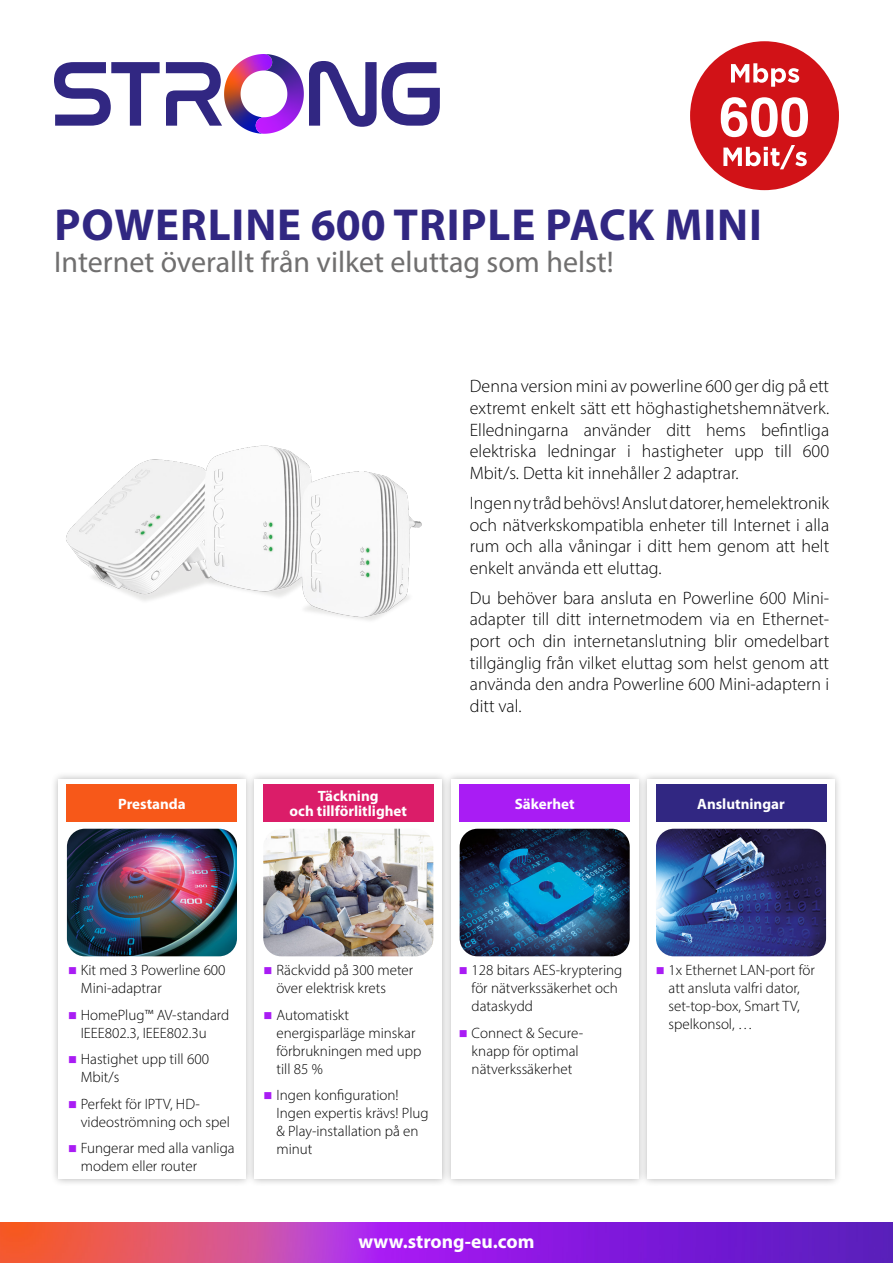
<style>
.page{position:relative;width:893px;height:1263px;background:#fff}
.page>*{position:absolute;margin:0;border:0;box-sizing:border-box;transform-origin:0 0}
.t1{font:700 54.45px "Helvetica";color:#fff}
.t2{font:700 45px "Myriad Pro";letter-spacing:.02em;color:#312782}
.t3{font:30px "Myriad Pro";color:#706f6f}
.t4{font:700 19.5px "Myriad Pro";color:#fff}
.t5{font:300 18px/21.6px "Myriad Pro";color:#000;text-align:justify}
.t6{font:300 15px/18px "Myriad Pro";color:#000}
.t7{font:700 15px/15px "Myriad Pro";color:#fff;text-align:center}
</style>
<div class="page">
<img style="left:0;top:1222px;width:893px;height:41px">
<svg style="left:54px;top:62px;width:106px;height:64px"></svg>
<svg style="left:309px;top:61px;width:131px;height:66px"></svg>
<svg style="left:166px;top:54px;width:121px;height:80px"></svg>
<div style="left:50px;top:771px;width:204px;height:416px;background:#000;opacity:.3"></div>
<div style="left:58px;top:779px;width:187px;height:400px;background:#fff"></div>
<div style="left:246px;top:771px;width:204px;height:416px;background:#000;opacity:.3"></div>
<div style="left:255px;top:779px;width:187px;height:400px;background:#fff"></div>
<div style="left:443px;top:771px;width:203px;height:416px;background:#000;opacity:.3"></div>
<div style="left:451px;top:779px;width:187px;height:400px;background:#fff"></div>
<div style="left:639px;top:771px;width:204px;height:416px;background:#000;opacity:.3"></div>
<div style="left:647px;top:779px;width:188px;height:400px;background:#fff"></div>
<img style="left:67px;top:829px;width:170px;height:127px">
<img style="left:656px;top:829px;width:170px;height:127px">
<img style="left:460px;top:829px;width:170px;height:127px">
<img style="left:263px;top:829px;width:170px;height:127px">
<img style="left:66px;top:445px;width:356px;height:176px">
<div style="left:67px;top:784px;width:170px;height:38px;background:#f75819"></div>
<div style="left:263px;top:784px;width:170px;height:38px;background:#db1d69"></div>
<div style="left:460px;top:784px;width:170px;height:38px;background:#a91cf4"></div>
<div style="left:656px;top:784px;width:170px;height:38px;background:#312782"></div>
<div style="left:690px;top:41px;width:149px;height:149px;background:#d11217;border-radius:50%"></div>
<svg style="left:731px;top:63px;width:68px;height:24px"></svg>
<svg style="left:723px;top:145px;width:84px;height:24px"></svg>
<h1 class="t1" style="left:719px;top:84px;width:92px">600</h1>
<h2 class="t2" style="left:54px;top:195px;width:709px">POWERLINE 600 TRIPLE PACK MINI</h2>
<h3 class="t3" style="left:54px;top:244px;width:561px">Internet överallt från vilket eluttag som helst!</h3>
<p class="t5" style="left:470px;top:375px;width:361px">Denna version mini av powerline 600 ger dig på ett extremt enkelt sätt ett höghastighetshemnätverk.<br>Elledningarna använder ditt hems befintliga elektriska ledningar i hastigheter upp till 600<br>Mbit/s. Detta kit innehåller 2 adaptrar.</p>
<p class="t5" style="left:470px;top:492px;width:361px">Ingen ny tråd behövs! Anslut datorer, hemelektronik och nätverkskompatibla enheter till Internet i alla rum och alla våningar i ditt hem genom att helt enkelt använda ett eluttag.</p>
<p class="t5" style="left:470px;top:587px;width:361px">Du behöver bara ansluta en Powerline 600 Mini&shy;adapter till ditt internetmodem via en Ethernet&shy;port och din internetanslutning blir omedelbart tillgänglig från vilket eluttag som helst genom att använda den andra Powerline 600 Mini-adaptern i ditt val.</p>
<p class="t7" style="left:118px;top:796px;width:69px">Prestanda</p>
<p class="t7" style="left:290px;top:788px;width:119px">Täckning<br>och tillförlitlighet</p>
<p class="t7" style="left:515px;top:796px;width:61px">Säkerhet</p>
<p class="t7" style="left:697px;top:796px;width:89px">Anslutningar</p>
<p class="t6" style="left:81px;top:961px;width:146px">Kit med 3 Powerline 600<br>Mini-adaptrar</p>
<p class="t6" style="left:81px;top:1006px;width:150px">HomePlug™ AV-standard<br>IEEE802.3, IEEE802.3u</p>
<p class="t6" style="left:81px;top:1050px;width:130px">Hastighet upp till 600<br>Mbit/s</p>
<p class="t6" style="left:81px;top:1095px;width:151px">Perfekt för IPTV, HD&shy;videoströmning och spel</p>
<p class="t6" style="left:81px;top:1139px;width:155px">Fungerar med alla vanliga modem eller router</p>
<p class="t6" style="left:276px;top:961px;width:138px">Räckvidd på 300 meter över elektrisk krets</p>
<p class="t6" style="left:276px;top:1006px;width:147px">Automatiskt energisparläge minskar förbrukningen med upp till 85 %</p>
<p class="t6" style="left:276px;top:1086px;width:154px">Ingen konfiguration!<br>Ingen expertis krävs! Plug &amp; Play-installation på en minut</p>
<p class="t6" style="left:472px;top:961px;width:152px">128 bitars AES-kryptering för nätverkssäkerhet och dataskydd</p>
<p class="t6" style="left:472px;top:1024px;width:113px">Connect &amp; Secure&shy;knapp för optimal nätverkssäkerhet</p>
<p class="t4" style="left:358px;top:1228px;width:178px">www.strong-eu.com</p>
<p class="t6" style="left:668px;top:961px;width:148px">1x Ethernet LAN-port för att ansluta valfri dator, set-top-box, Smart TV, spelkonsol, …</p>
</div>
